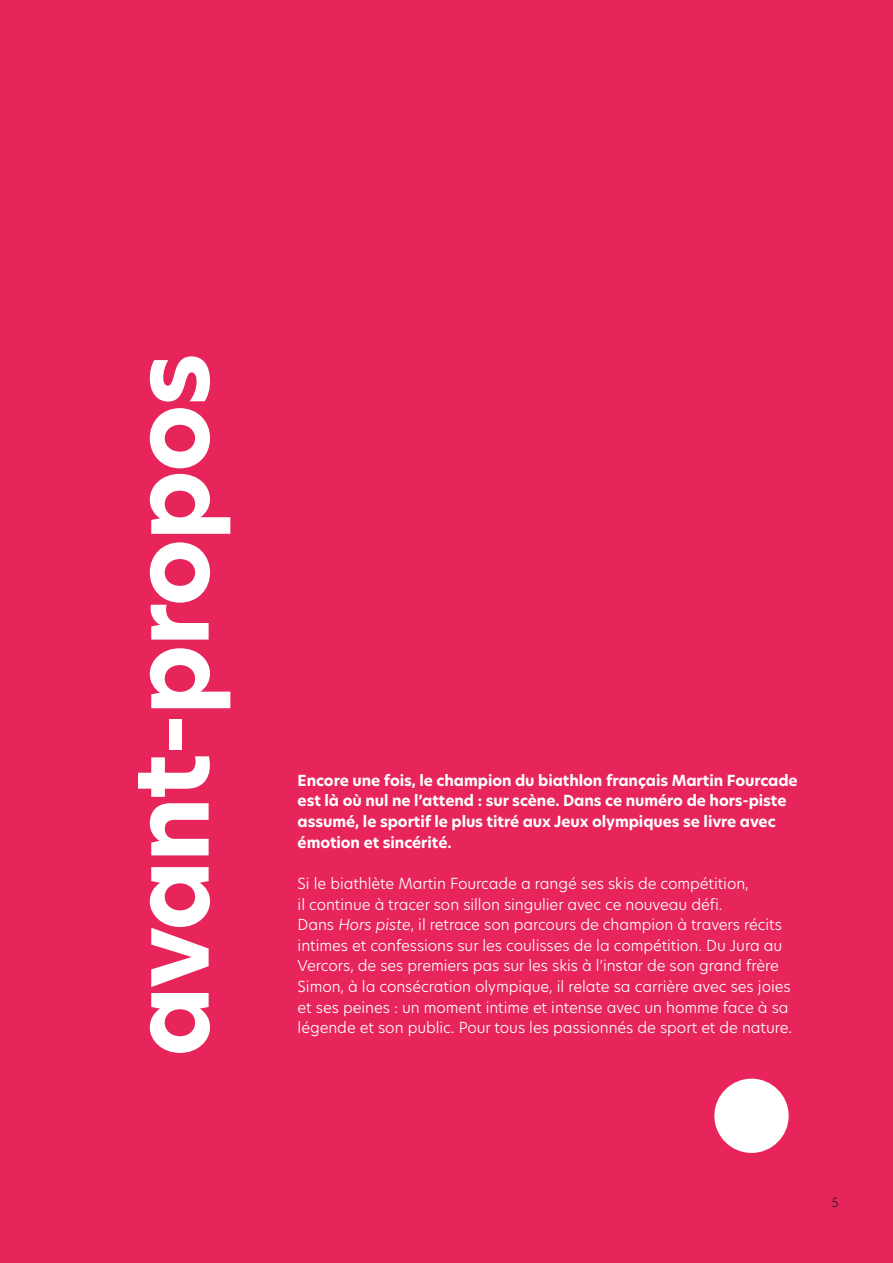
<style>
.page{position:relative;width:893px;height:1263px;background:#e7255b}
.page>*{position:absolute;margin:0;border:0;box-sizing:border-box;transform-origin:0 0}
.Titre-court{font:700 103.5px "New Hero";letter-spacing:-.02em;color:#fff}
.Texte-courant{font:300 15px/20.7px "New Hero";letter-spacing:-.005em;color:#fff}
.Texte-courant-2{font:700 15px/20.7px "New Hero";letter-spacing:-.005em;color:#fff}
.Texte-courant-3{font:300 12.75px "New Hero";color:#231f20}
.s1{font-style:italic}
</style>
<div class="page">
<div style="left:714px;top:1079px;width:75px;height:74px;background:#fff;border-radius:50%"></div>
<p class="Titre-court" style="left:100px;top:1057px;width:706px;rotate:-90deg">avant-propos</p>
<p class="Texte-courant-2" style="left:298px;top:770px;width:502px">Encore une fois, le champion du biathlon français Martin Fourcade est là où nul ne l’attend : sur scène. Dans ce numéro de hors-piste assumé, le sportif le plus titré aux Jeux olympiques se livre avec émotion et sincérité.</p>
<p class="Texte-courant" style="left:298px;top:873px;width:453px">Si le biathlète Martin Fourcade a rangé ses skis de compétition,</p>
<p class="Texte-courant" style="left:298px;top:893px;width:426px">il continue à tracer son sillon singulier avec ce nouveau défi.</p>
<p class="Texte-courant" style="left:298px;top:914px;width:496px">Dans <span class="s1">Hors piste</span>, il retrace son parcours de champion à travers récits intimes et confessions sur les coulisses de la compétition. Du Jura au Vercors, de ses premiers pas sur les skis à l’instar de son grand frère Simon, à la consécration olympique, il relate sa carrière avec ses joies et ses peines : un moment intime et intense avec un homme face à sa légende et son public. Pour tous les passionnés de sport et de nature.</p>
<p class="Texte-courant-3" style="left:831px;top:1193px;width:9px">5</p>
</div>
